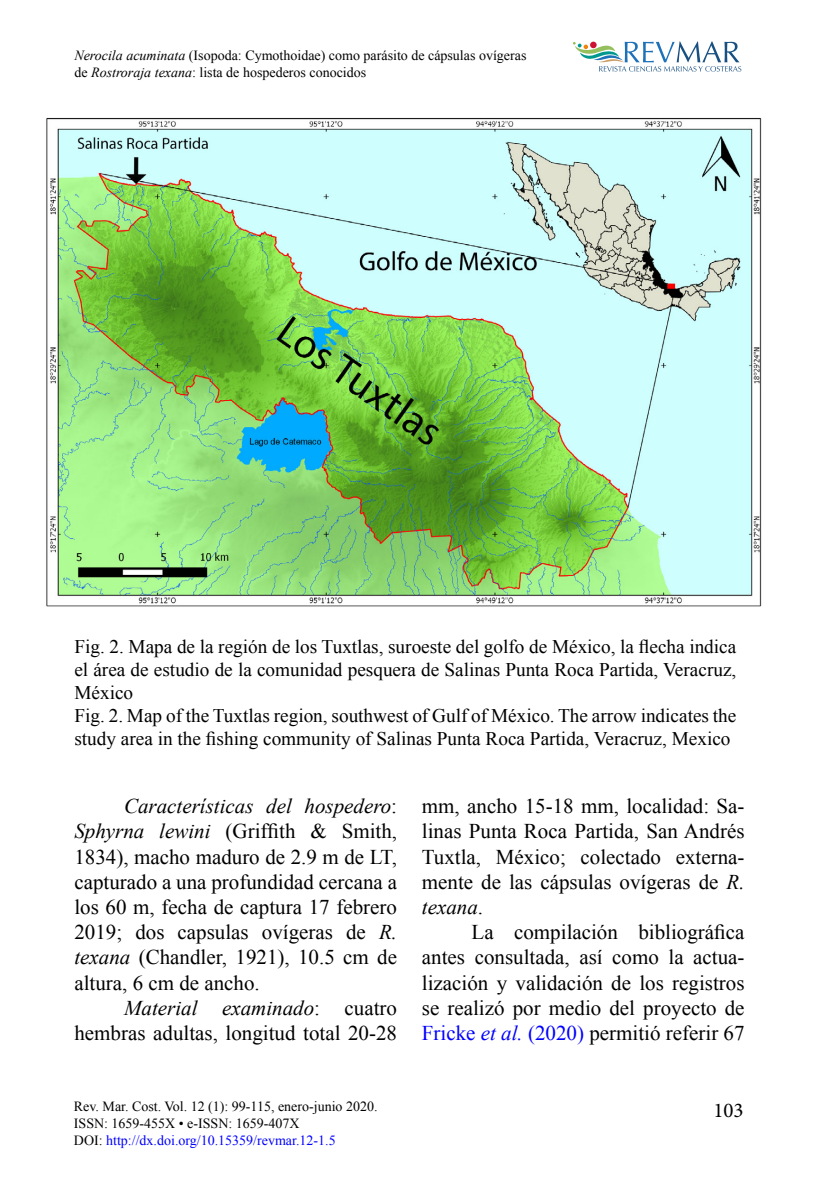
<style>
.page{position:relative;width:819px;height:1197px;background:#fff}
.page>*{position:absolute;margin:0;border:0;box-sizing:border-box;transform-origin:0 0}
.t1{font:21px/25.2px "Times New Roman";color:#000;text-align:justify}
.t2{font:21px "Minion Pro";color:#000}
.t3{font:19.25px/23.1px "Times New Roman";color:#000}
.t4{font:14px/16.8px "Times New Roman";color:#000}
.s1{font-style:italic}
.s2{color:#00f}
.s3{font-style:italic;color:#00f}
</style>
<div class="page">
<svg style="left:573px;top:41px;width:168px;height:31px"></svg>
<img style="left:46px;top:118px;width:716px;height:489px">
<p class="t4" style="left:74px;top:47px;width:454px"><span class="s1">Nerocila acuminata</span> (Isopoda: Cymothoidae) como parásito de cápsulas ovígeras de <span class="s1">Rostroraja texana</span>: lista de hospederos conocidos</p>
<p class="t3" style="left:74px;top:634px;width:664px">Fig. 2. Mapa de la región de los Tuxtlas, suroeste del golfo de México, la flecha indica el área de estudio de la comunidad pesquera de Salinas Punta Roca Partida, Veracruz, México<br>Fig. 2. Map of the Tuxtlas region, southwest of Gulf of México. The arrow indicates the study area in the fishing community of Salinas Punta Roca Partida, Veracruz, Mexico</p>
<p class="t1" style="left:74px;top:793px;width:324px;text-indent:50px"><span class="s1">Características del hospedero</span>:<br><span class="s1">Sphyrna lewini</span> (Griffith &amp; Smith, 1834), macho maduro de 2.9 m de LT, capturado a una profundidad cercana a los 60 m, fecha de captura 17 febrero 2019; dos capsulas ovígeras de <span class="s1">R. texana</span> (Chandler, 1921), 10.5 cm de altura, 6 cm de ancho.</p>
<p class="t1" style="left:74px;top:995px;width:324px;text-align:right"><span class="s1">Material examinado</span>: cuatro hembras adultas, longitud total 20-28</p>
<p class="t4" style="left:74px;top:1098px;width:305px">Rev. Mar. Cost. Vol. 12 (1): 99-115, enero-junio 2020.<br>ISSN: 1659-455X • e-ISSN: 1659-407X<br>DOI: <span class="s2">http://dx.doi.org/10.15359/revmar.12-1.5</span></p>
<p class="t1" style="left:422px;top:793px;width:324px">mm, ancho 15-18 mm, localidad: Sa&shy;linas Punta Roca Partida, San Andrés Tuxtla, México; colectado externa&shy;mente de las cápsulas ovígeras de <span class="s1">R. texana</span>.</p>
<p class="t1" style="left:422px;top:919px;width:324px;text-indent:50px">La compilación bibliográfica antes consultada, así como la actua&shy;lización y validación de los registros se realizó por medio del proyecto de <span class="s2">Fricke</span> <span class="s3">et al.</span> <span class="s2">(2020)</span> permitió referir 67</p>
<p class="t2" style="left:713px;top:1096px;width:32px">103</p>
</div>
